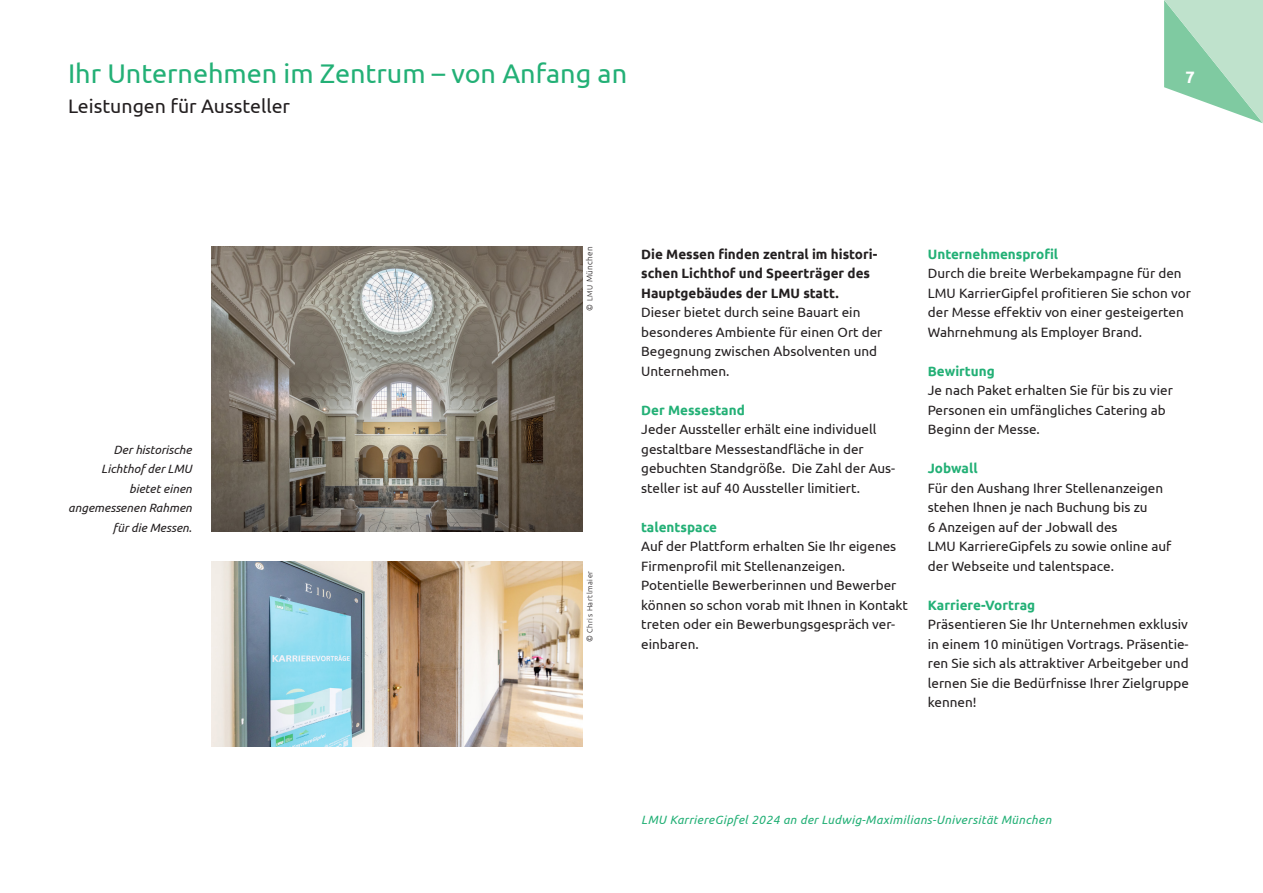
<style>
.page{position:relative;width:1263px;height:893px;background:#fff}
.page>*{position:absolute;margin:0;border:0;box-sizing:border-box;transform-origin:0 0}
._01_Headline_grün{font:27px "Ubuntu";color:#23b076}
._02_Headline_light_s{font:19.5px "Ubuntu";color:#231f20}
.t1{font:700 16.5px "Ubuntu";color:#fff}
._05_Fließtext{font:13.5px/19.5px "Ubuntu";color:#231f20}
._04_Einleitung_bold{font:13.5px/19.5px "Ubuntu";color:#231f20}
._03_Headline_klein_g{font:700 13.5px "Ubuntu";color:#23b076}
._04_Einleitung_bold-2{font:700 13.5px/19.5px "Ubuntu";color:#231f20}
._06_Bildunterschrift{font:italic 12px/19.5px "Ubuntu";color:#231f20;text-align:right}
.t2{font:italic 12px "Ubuntu";letter-spacing:.03em;color:#23b076}
._06_Bildunterschrift-2{font:300 8.25px "Ubuntu";letter-spacing:.03em;color:#231f20}
._06_Bildunterschrift-3{font:300 7.5px "Ubuntu";letter-spacing:.07em;color:#231f20}
.s1{font-size:7.5px}
.s2{font-size:8.25px}
.s3{font-weight:700}
</style>
<div class="page">
<svg style="left:1164px;top:0;width:99px;height:123px;background:#b1ddc4"></svg>
<img style="left:211px;top:247px;width:372px;height:285px">
<img style="left:211px;top:561px;width:372px;height:185px">
<p class="_01_Headline_grün" style="left:68px;top:57px;width:561px">Ihr Unternehmen im Zentrum – von Anfang an</p>
<p class="_02_Headline_light_s" style="left:68px;top:95px;width:224px">Leistungen für Aussteller</p>
<p class="t1" style="left:1185px;top:67px;width:11px">7</p>
<p class="_06_Bildunterschrift" style="left:68px;top:439px;width:125px">Der historische<br>Lichthof der LMU bietet einen angemessenen Rahmen für die Messen.</p>
<p class="_06_Bildunterschrift-2" style="left:585px;top:311px;width:65px;rotate:-90deg">© <span class="s1">LMU</span> München</p>
<p class="_06_Bildunterschrift-3" style="left:585px;top:642px;width:73px;rotate:-90deg"><span class="s2">©</span> Chris Hartlmaier</p>
<p class="_04_Einleitung_bold-2" style="left:641px;top:244px;width:238px">Die Messen finden zentral im histori&shy;schen Lichthof und Speerträger des</p>
<p class="_04_Einleitung_bold" style="left:641px;top:283px;width:243px"><span class="s3">Hauptgebäudes der LMU statt.<br></span>Dieser bietet durch seine Bauart ein besonderes Ambiente für einen Ort der<br>Begegnung zwischen Absolventen und<br>Unternehmen.</p>
<p class="_03_Headline_klein_g" style="left:641px;top:402px;width:105px">Der Messestand</p>
<p class="_05_Fließtext" style="left:641px;top:419px;width:255px">Jeder Aussteller erhält eine individuell gestaltbare Messestandfläche in der gebuchten Standgröße. Die Zahl der Aus&shy;steller ist auf 40 Aussteller limitiert.</p>
<p class="_03_Headline_klein_g" style="left:641px;top:519px;width:77px">talentspace</p>
<p class="_05_Fließtext" style="left:641px;top:536px;width:257px">Auf der Plattform erhalten Sie Ihr eigenes<br>Firmenprofil mit Stellenanzeigen.</p>
<p class="_05_Fließtext" style="left:641px;top:575px;width:268px">Potentielle Bewerberinnen und Bewerber können so schon vorab mit Ihnen in Kontakt treten oder ein Bewerbungsgespräch ver&shy;einbaren.</p>
<p class="_03_Headline_klein_g" style="left:928px;top:246px;width:132px">Unternehmensprofil</p>
<p class="_05_Fließtext" style="left:928px;top:263px;width:264px">Durch die breite Werbekampagne für den LMU KarrierGipfel profitieren Sie schon vor der Messe effektiv von einer gesteigerten Wahrnehmung als Employer Brand.</p>
<p class="_03_Headline_klein_g" style="left:928px;top:363px;width:69px">Bewirtung</p>
<p class="_05_Fließtext" style="left:928px;top:380px;width:247px">Je nach Paket erhalten Sie für bis zu vier<br>Personen ein umfängliches Catering ab<br>Beginn der Messe.</p>
<p class="_03_Headline_klein_g" style="left:928px;top:460px;width:51px">Jobwall</p>
<p class="_05_Fließtext" style="left:928px;top:478px;width:237px">Für den Aushang Ihrer Stellenanzeigen stehen Ihnen je nach Buchung bis zu<br>6 Anzeigen auf der Jobwall des</p>
<p class="_05_Fließtext" style="left:928px;top:536px;width:245px">LMU KarriereGipfels zu sowie online auf der Webseite und talentspace.</p>
<p class="_03_Headline_klein_g" style="left:928px;top:597px;width:109px">Karriere-Vortrag</p>
<p class="_05_Fließtext" style="left:928px;top:614px;width:263px;text-align:justify">Präsentieren Sie Ihr Unternehmen exklusiv in einem 10 minütigen Vortrags. Präsentie&shy;ren Sie sich als attraktiver Arbeitgeber und lernen Sie die Bedürfnisse Ihrer Zielgruppe kennen!</p>
<p class="t2" style="left:641px;top:813px;width:412px">LMU KarriereGipfel 2024 an der Ludwig-Maximilians-Universität München</p>
</div>
